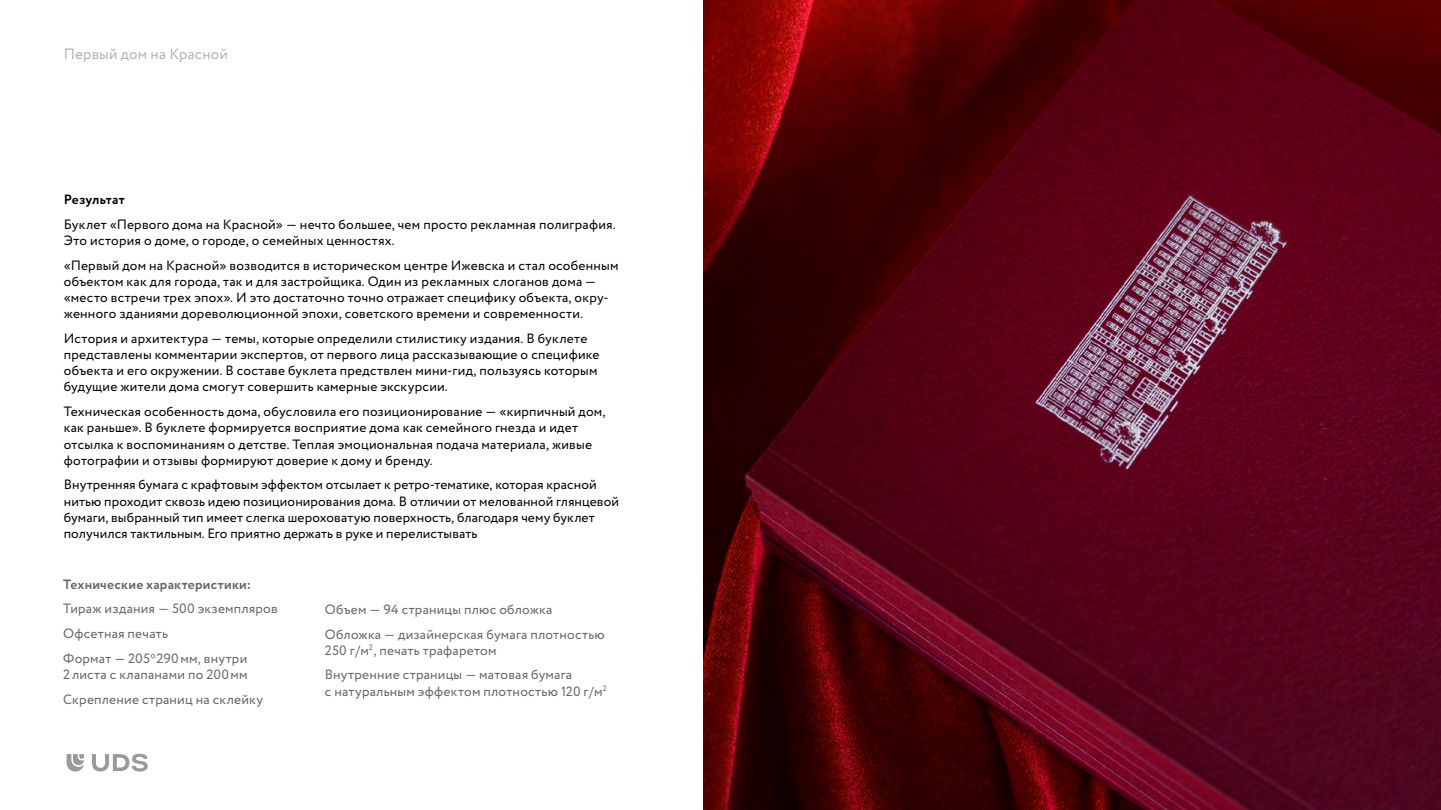
<style>
.page{position:relative;width:1441px;height:810px;background:#fff}
.page>*{position:absolute;margin:0;border:0;box-sizing:border-box;transform-origin:0 0}
.t1{font:15px "Circe";letter-spacing:.01em;color:#b3b3b3}
.t2{font:13.5px/16.2px "Circe";letter-spacing:.015em;color:#000}
.t3{font:13.5px/24.8px "Circe";letter-spacing:.015em;color:#666}
.t4{font:700 13.5px "Circe";letter-spacing:.02em;color:#666}
.t5{font:700 13.5px "Circe";letter-spacing:.01em;color:#000}
</style>
<div class="page">
<img style="left:703px;top:0;width:737px;height:810px">
<svg style="left:67px;top:754px;width:81px;height:18px"></svg>
<p class="t1" style="left:64px;top:44px;width:166px">Первый дом на Красной</p>
<p class="t5" style="left:64px;top:190px;width:62px">Результат</p>
<p class="t2" style="left:64px;top:216px;width:553px">Буклет «Первого дома на Красной» — нечто большее, чем просто рекламная полиграфия.<br>Это история о доме, о городе, о семейных ценностях.</p>
<p class="t2" style="left:64px;top:257px;width:556px">«Первый дом на Красной» возводится в историческом центре Ижевска и стал особенным объектом как для города, так и для застройщика. Один из рекламных слоганов дома — «место встречи трех эпох». И это достаточно точно отражает специфику объекта, окру&shy;женного зданиями дореволюционной эпохи, советского времени и современности.</p>
<p class="t2" style="left:64px;top:331px;width:537px">История и архитектура — темы, которые определили стилистику издания. В буклете представлены комментарии экспертов, от первого лица рассказывающие о специфике объекта и его окружении. В составе буклета предствлен мини-гид, пользуясь которым будущие жители дома смогут совершить камерные экскурсии.</p>
<p class="t2" style="left:64px;top:404px;width:543px">Техническая особенность дома, обусловила его позиционирование — «кирпичный дом, как раньше». В буклете формируется восприятие дома как семейного гнезда и идет отсылка к воспоминаниям о детстве. Теплая эмоциональная подача материала, живые фотографии и отзывы формируют доверие к дому и бренду.</p>
<p class="t2" style="left:64px;top:477px;width:556px">Внутренняя бумага с крафтовым эффектом отсылает к ретро-тематике, которая красной нитью проходит сквозь идею позиционирования дома. В отличии от мелованной глянцевой бумаги, выбранный тип имеет слегка шероховатую поверхность, благодаря чему буклет получился тактильным. Его приятно держать в руке и перелистывать</p>
<p class="t4" style="left:63px;top:575px;width:189px">Технические характеристики:</p>
<p class="t3" style="left:63px;top:597px;width:216px">Тираж издания — 500 экземпляров<br>Офсетная печать<br>Формат — 205*290мм, внутри</p>
<p class="t3" style="left:63px;top:663px;width:201px">2листа с клапанами по 200мм<br>Скрепление страниц на склейку</p>
<p class="t3" style="left:325px;top:597px;width:281px">Объем — 94 страницы плюс обложка<br>Обложка — дизайнерская бумага плотностью</p>
<p class="t3" style="left:325px;top:638px;width:249px">250 г/м<sup>2</sup>, печать трафаретом<br>Внутренние страницы — матовая бумага</p>
<p class="t3" style="left:325px;top:679px;width:283px">с натуральным эффектом плотностью 120 г/м<sup>2</sup></p>
</div>
